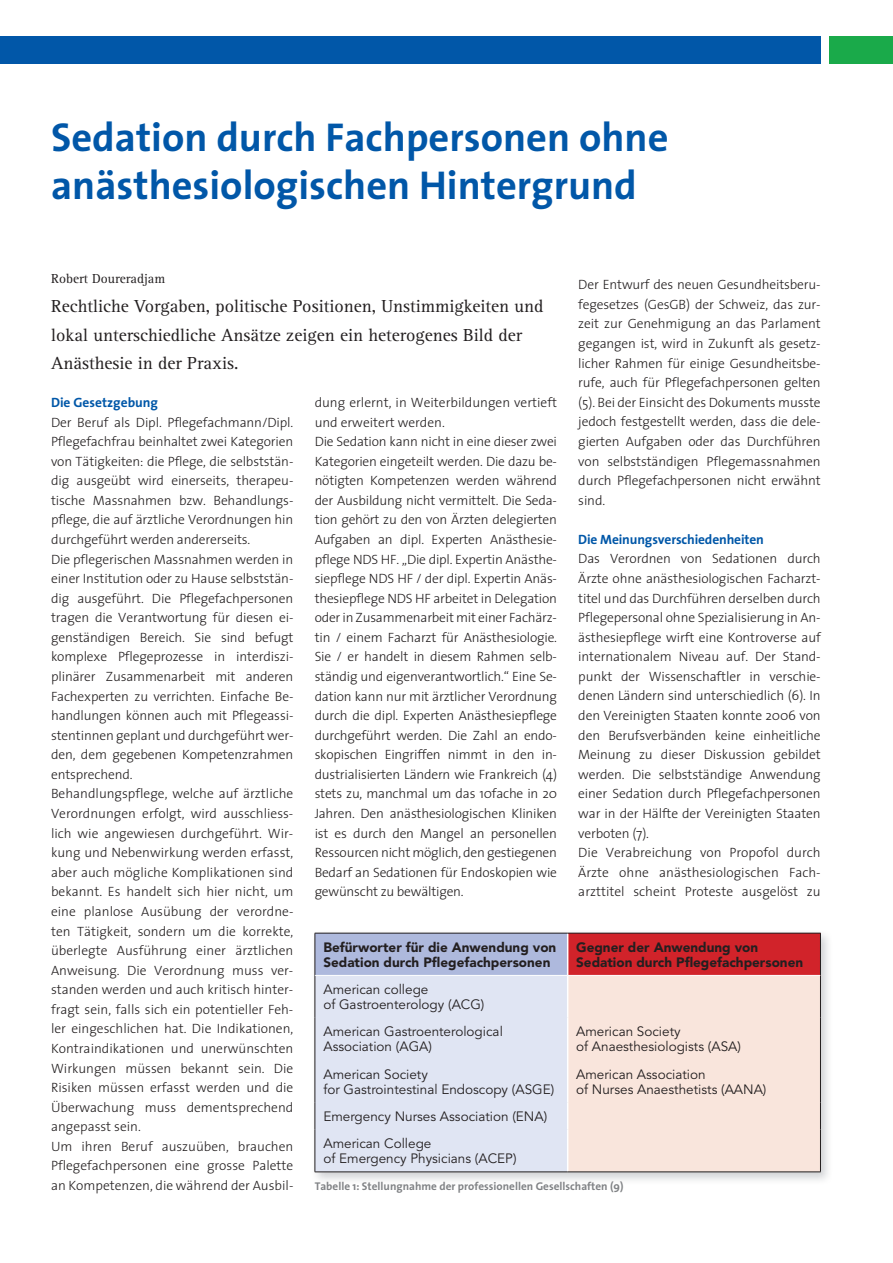
<style>
.page{position:relative;width:893px;height:1263px;background:#fff}
.page>*{position:absolute;margin:0;border:0;box-sizing:border-box;transform-origin:0 0}
.t1{font:700 40.5px/48px "The Sans";color:#0157a8}
.t2{font:18px/28.5px "Rotis Serif";color:#231f20}
.t3{font:300 13.5px/19.6px "The Sans";letter-spacing:-.01em;color:#231f20}
.t4{font:13.5px/15px "Avenir";color:#231f20}
.t5{font:900 13.5px/15px "Avenir";color:#231f20}
.t6{font:700 13.5px "The Sans";letter-spacing:-.01em;color:#0157a8}
.t7{font:13.5px "Rotis Serif";color:#231f20}
.t8{font:700 11.25px "The Sans";color:#808285}
</style>
<div class="page">
<div style="left:0;top:36px;width:821px;height:27px;background:#0157a8"></div>
<div style="left:829px;top:36px;width:64px;height:27px;background:#1aaa4a"></div>
<div style="left:315px;top:933px;width:253px;height:42px;background:#aeb9dd"></div>
<div style="left:568px;top:933px;width:252px;height:42px;background:#d1232a"></div>
<div style="left:316px;top:976px;width:251px;height:195px;background:#e0e5f3"></div>
<div style="left:568px;top:976px;width:252px;height:195px;background:#f9e5dc"></div>
<hr style="left:567px;top:933px;width:1px;height:42px;background:#fff">
<hr style="left:315px;top:933px;width:253px;height:1px;background:#231f20">
<hr style="left:315px;top:933px;width:1px;height:42px;background:#231f20">
<hr style="left:568px;top:933px;width:253px;height:1px;background:#231f20">
<hr style="left:820px;top:933px;width:1px;height:42px;background:#231f20">
<hr style="left:315px;top:975px;width:1px;height:43px;background:#231f20">
<hr style="left:820px;top:975px;width:1px;height:43px;background:#231f20">
<hr style="left:315px;top:1018px;width:1px;height:42px;background:#231f20">
<hr style="left:820px;top:1018px;width:1px;height:42px;background:#231f20">
<hr style="left:315px;top:1060px;width:1px;height:42px;background:#231f20">
<hr style="left:820px;top:1060px;width:1px;height:42px;background:#231f20">
<svg style="left:315px;top:1102px;width:1px;height:27px"></svg>
<svg style="left:820px;top:1102px;width:1px;height:27px"></svg>
<hr style="left:315px;top:1129px;width:1px;height:43px;background:#231f20">
<hr style="left:820px;top:1129px;width:1px;height:43px;background:#231f20">
<hr style="left:315px;top:1171px;width:253px;height:1px;background:#231f20">
<hr style="left:568px;top:1171px;width:253px;height:1px;background:#231f20">
<hr style="left:315px;top:975px;width:253px;height:1px;background:#fff">
<h1 class="t1" style="left:51px;top:112px;width:619px">Sedation durch Fachpersonen ohne anästhesiologischen Hintergrund</h1>
<p class="t7" style="left:51px;top:271px;width:116px">Robert Doureradjam</p>
<h2 class="t2" style="left:51px;top:292px;width:494px">Rechtliche Vorgaben, politische Positionen, Unstimmigkeiten und lokal unterschiedliche Ansätze zeigen ein heterogenes Bild der<br>Anästhesie in der Praxis.</h2>
<p class="t3" style="left:578px;top:274px;width:244px;text-align:justify">Der Entwurf des neuen Gesundheitsberu&shy;fegesetzes (GesGB) der Schweiz, das zur&shy;zeit zur Genehmigung an das Parlament gegangen ist, wird in Zukunft als gesetz&shy;licher Rahmen für einige Gesundheitsbe&shy;rufe, auch für Pflegefachpersonen gelten (5). Bei der Einsicht des Dokuments musste jedoch festgestellt werden, dass die dele&shy;gierten Aufgaben oder das Durchführen von selbstständigen Pflegemassnahmen durch Pflegefachpersonen nicht erwähnt sind.</p>
<p class="t6" style="left:578px;top:528px;width:187px">Die Meinungsverschiedenheiten</p>
<p class="t3" style="left:578px;top:549px;width:244px">Das Verordnen von Sedationen durch Ärzte ohne anästhesiologischen Facharzt&shy;titel und das Durchführen derselben durch Pflegepersonal ohne Spezialisierung in An&shy;ästhesiepflege wirft eine Kontroverse auf internationalem Niveau auf. Der Stand&shy;punkt der Wissenschaftler in verschie&shy;denen Ländern sind unterschiedlich (6). In den Vereinigten Staaten konnte 2006 von den Berufsverbänden keine einheitliche Meinung zu dieser Diskussion gebildet werden. Die selbstständige Anwendung einer Sedation durch Pflegefachpersonen war in der Hälfte der Vereinigten Staaten verboten (7).<br>Die Verabreichung von Propofol durch Ärzte ohne anästhesiologischen Fach&shy;arzttitel scheint Proteste ausgelöst zu</p>
<p class="t3" style="left:315px;top:392px;width:244px">dung erlernt, in Weiterbildungen vertieft und erweitert werden.<br>Die Sedation kann nicht in eine dieser zwei Kategorien eingeteilt werden. Die dazu be&shy;nötigten Kompetenzen werden während der Ausbildung nicht vermittelt. Die Seda&shy;tion gehört zu den von Ärzten delegierten Aufgaben an dipl. Experten Anästhesie&shy;pflege NDS HF. „Die dipl. Expertin Anästhe&shy;siepflege NDS HF / der dipl. Expertin Anäs&shy;thesiepflege NDS HF arbeitet in Delegation oder in Zusammenarbeit mit einer Fachärz&shy;tin / einem Facharzt für Anästhesiologie.<br>Sie / er handelt in diesem Rahmen selb&shy;ständig und eigenverantwortlich.“ Eine Se&shy;dation kann nur mit ärztlicher Verordnung durch die dipl. Experten Anästhesiepflege durchgeführt werden. Die Zahl an endo&shy;skopischen Eingriffen nimmt in den in&shy;dustrialisierten Ländern wie Frankreich (4) stets zu, manchmal um das 10fache in 20<br>Jahren. Den anästhesiologischen Kliniken ist es durch den Mangel an personellen Ressourcen nicht möglich, den gestiegenen Bedarf an Sedationen für Endoskopien wie gewünscht zu bewältigen.</p>
<p class="t6" style="left:51px;top:391px;width:109px">Die Gesetzgebung</p>
<p class="t3" style="left:51px;top:412px;width:244px">Der Beruf als Dipl. Pflegefachmann/Dipl.<br>Pflegefachfrau beinhaltet zwei Kategorien von Tätigkeiten: die Pflege, die selbststän&shy;dig ausgeübt wird einerseits, therapeu&shy;tische Massnahmen bzw. Behandlungs&shy;pflege, die auf ärztliche Verordnungen hin durchgeführt werden andererseits.<br>Die pflegerischen Massnahmen werden in einer Institution oder zu Hause selbststän&shy;dig ausgeführt. Die Pflegefachpersonen tragen die Verantwortung für diesen ei&shy;genständigen Bereich. Sie sind befugt komplexe Pflegeprozesse in interdiszi&shy;plinärer Zusammenarbeit mit anderen Fachexperten zu verrichten. Einfache Be&shy;handlungen können auch mit Pflegeassi&shy;stentinnen geplant und durchgeführt wer&shy;den, dem gegebenen Kompetenzrahmen entsprechend.<br>Behandlungspflege, welche auf ärztliche Verordnungen erfolgt, wird ausschliess&shy;lich wie angewiesen durchgeführt. Wir&shy;kung und Nebenwirkung werden erfasst, aber auch mögliche Komplikationen sind bekannt. Es handelt sich hier nicht, um eine planlose Ausübung der verordne&shy;ten Tätigkeit, sondern um die korrekte, überlegte Ausführung einer ärztlichen Anweisung. Die Verordnung muss ver&shy;standen werden und auch kritisch hinter&shy;fragt sein, falls sich ein potentieller Feh&shy;ler eingeschlichen hat. Die Indikationen, Kontraindikationen und unerwünschten Wirkungen müssen bekannt sein. Die Risiken müssen erfasst werden und die Überwachung muss dementsprechend angepasst sein.<br>Um ihren Beruf auszuüben, brauchen Pflegefachpersonen eine grosse Palette an Kompetenzen, die während der Ausbil-</p>
<p class="t5" style="left:323px;top:939px;width:234px">Befürworter für die Anwendung von<br>Sedation durch Pflegefachpersonen</p>
<p class="t5" style="left:576px;top:939px;width:228px">Gegner der Anwendung von<br>Sedation durch Pflegefachpersonen</p>
<p class="t4" style="left:323px;top:982px;width:163px">American college<br>of Gastroenterology (ACG)</p>
<p class="t4" style="left:323px;top:1025px;width:181px">American Gastroenterological<br>Association (AGA)</p>
<p class="t4" style="left:576px;top:1025px;width:166px">American Society<br>of Anaesthesiologists (ASA)</p>
<p class="t4" style="left:323px;top:1067px;width:232px">American Society<br>for Gastrointestinal Endoscopy (ASGE)</p>
<p class="t4" style="left:576px;top:1067px;width:192px">American Association<br>of Nurses Anaesthetists (AANA)</p>
<p class="t4" style="left:323px;top:1103px;width:225px;line-height:27.3px">Emergency Nurses Association (ENA)<br>American College</p>
<p class="t4" style="left:323px;top:1151px;width:195px">of Emergency Physicians (ACEP)</p>
<p class="t8" style="left:315px;top:1177px;width:310px">Tabelle 1: Stellungnahme der professionellen Gesellschaften (9)</p>
</div>
